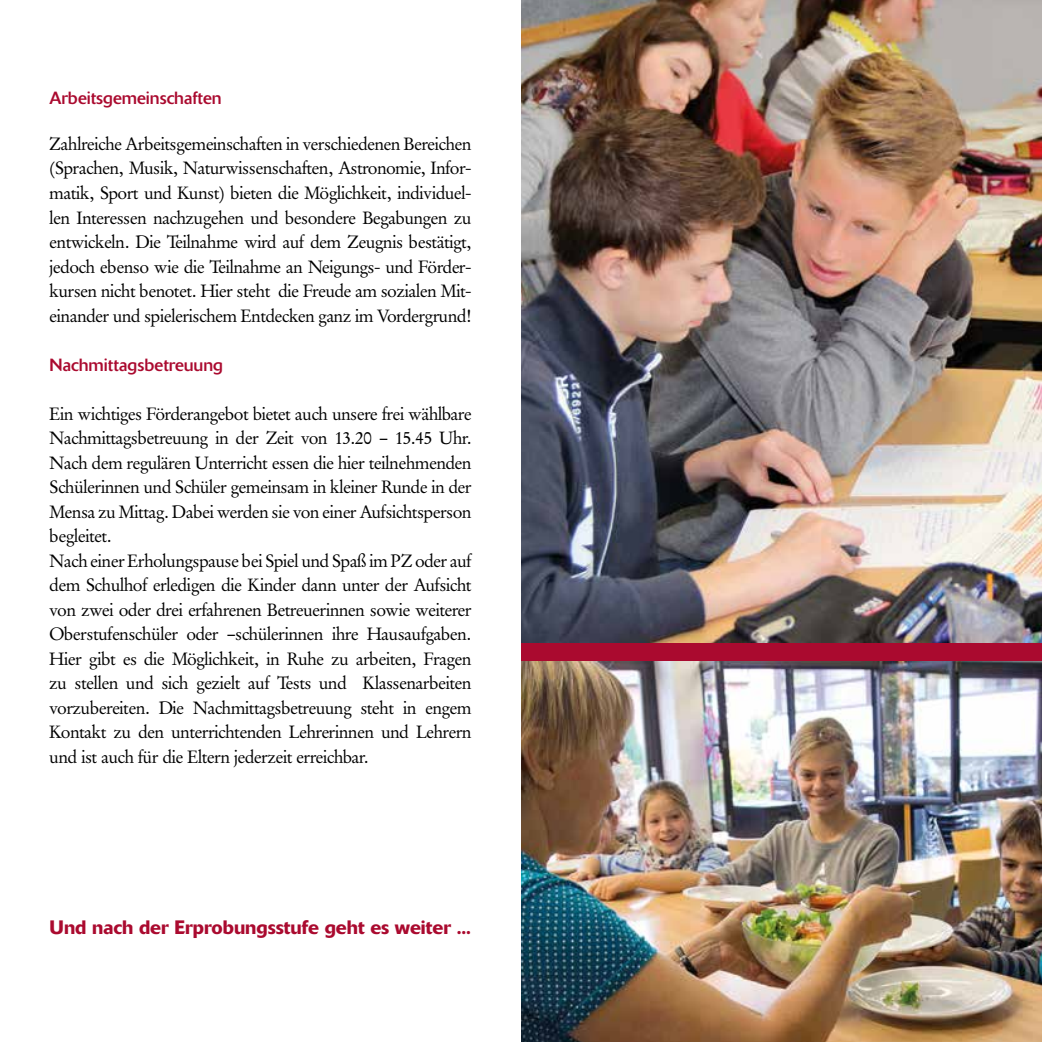
<style>
.page{position:relative;width:1042px;height:1042px;background:#fff}
.page>*{position:absolute;margin:0;border:0;box-sizing:border-box;transform-origin:0 0}
.t1{font:500 19.25px "Delta";color:#aa0a2f}
.t2{font:17.5px/24.5px "Garamond Stempel BQ";color:#000;text-align:justify}
.t3{font:17.5px "Delta";color:#aa0a2f}
</style>
<div class="page">
<img style="left:521px;top:0;width:521px;height:642px">
<img style="left:521px;top:661px;width:521px;height:381px">
<p class="t3" style="left:50px;top:88px;width:174px">Arbeitsgemeinschaften</p>
<p class="t2" style="left:50px;top:132px;width:423px">Zahlreiche Arbeitsgemeinschaften in verschiedenen Bereichen (Sprachen, Musik, Naturwissenschaften, Astronomie, Infor&shy;matik, Sport und Kunst) bieten die Möglichkeit, individuel&shy;len Interessen nachzugehen und besondere Begabungen zu entwickeln. Die Teilnahme wird auf dem Zeugnis bestätigt, jedoch ebenso wie die Teilnahme an Neigungs- und Förder&shy;kursen nicht benotet. Hier steht die Freude am sozialen Mit&shy;einander und spielerischem Entdecken ganz im Vordergrund!</p>
<p class="t3" style="left:50px;top:354px;width:175px">Nachmittagsbetreuung</p>
<p class="t2" style="left:50px;top:401px;width:423px;text-align:left">Ein wichtiges Förderangebot bietet auch unsere frei wählbare Nachmittagsbetreuung in der Zeit von 13.20 – 15.45 Uhr.<br>Nach dem regulären Unterricht essen die hier teilnehmenden Schülerinnen und Schüler gemeinsam in kleiner Runde in der Mensa zu Mittag. Dabei werden sie von einer Aufsichtsperson begleitet.<br>Nach einer Erholungspause bei Spiel und Spaß im PZ oder auf dem Schulhof erledigen die Kinder dann unter der Aufsicht von zwei oder drei erfahrenen Betreuerinnen sowie weiterer Oberstufenschüler oder –schülerinnen ihre Hausaufgaben.<br>Hier gibt es die Möglichkeit, in Ruhe zu arbeiten, Fragen zu stellen und sich gezielt auf Tests und Klassenarbeiten vorzubereiten. Die Nachmittagsbetreuung steht in engem Kontakt zu den unterrichtenden Lehrerinnen und Lehrern und ist auch für die Eltern jederzeit erreichbar.</p>
<p class="t1" style="left:50px;top:916px;width:423px">Und nach der Erprobungsstufe geht es weiter ...</p>
</div>
